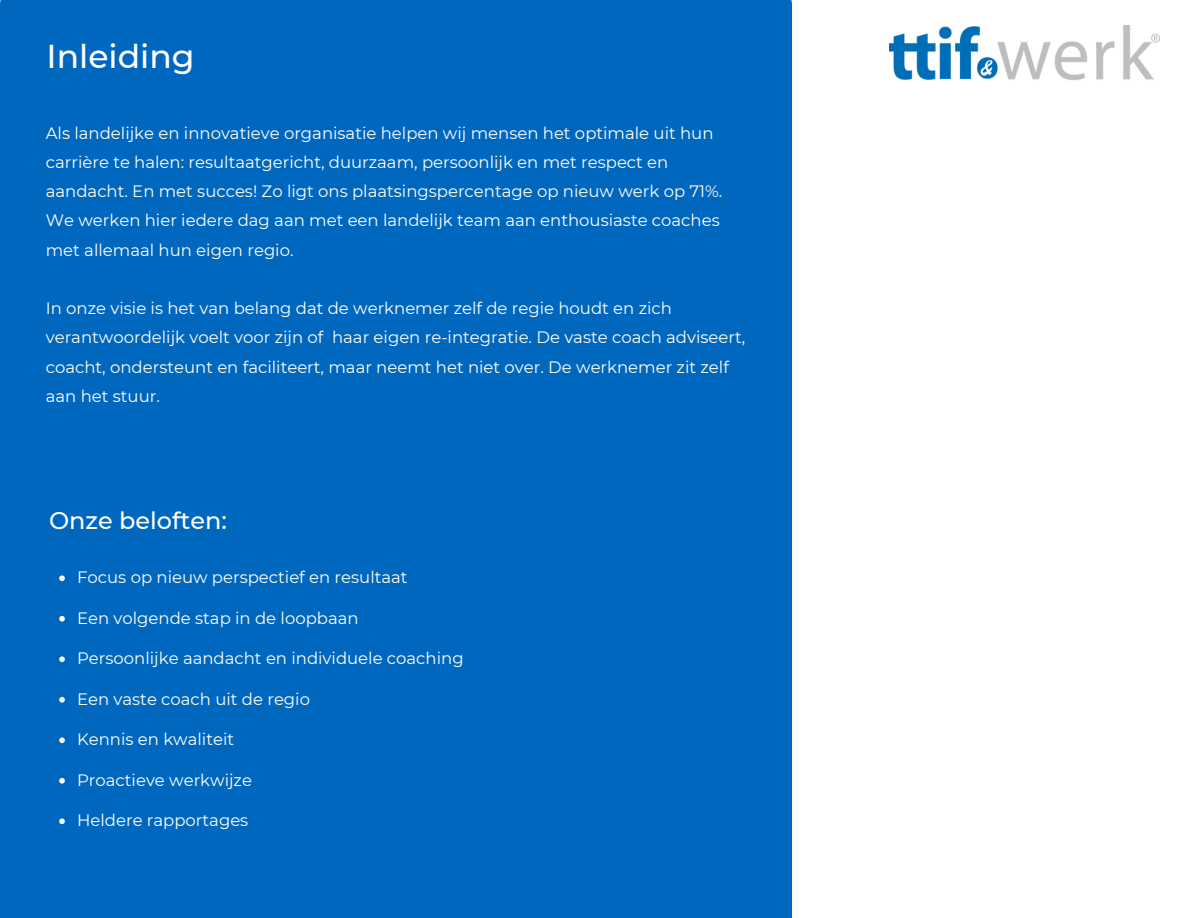
<style>
.page{position:relative;width:1188px;height:918px;background:#fff}
.page>*{position:absolute;margin:0;border:0;box-sizing:border-box;transform-origin:0 0}
.t1{font:500 33px "Montserrat";color:#fff}
.t2{font:500 24px "Montserrat";color:#fff}
.t3{font:16.5px/29.2px "Montserrat";color:#fff}
</style>
<div class="page">
<div style="left:0;top:0;width:792px;height:918px;background:#0067bf"></div>
<img style="left:890px;top:26px;width:270px;height:55px">
<svg style="left:59px;top:575px;width:6px;height:6px"></svg>
<svg style="left:59px;top:616px;width:6px;height:6px"></svg>
<svg style="left:59px;top:656px;width:6px;height:6px"></svg>
<svg style="left:59px;top:697px;width:6px;height:6px"></svg>
<svg style="left:59px;top:737px;width:6px;height:6px"></svg>
<svg style="left:59px;top:778px;width:6px;height:6px"></svg>
<svg style="left:59px;top:818px;width:6px;height:6px"></svg>
<h1 class="t1" style="left:46px;top:36px;width:150px">Inleiding</h1>
<p class="t3" style="left:46px;top:118px;width:678px">Als landelijke en innovatieve organisatie helpen wij mensen het optimale uit hun carrière te halen: resultaatgericht, duurzaam, persoonlijk en met respect en aandacht. En met succes! Zo ligt ons plaatsingspercentage op nieuw werk op 71%.<br>We werken hier iedere dag aan met een landelijk team aan enthousiaste coaches met allemaal hun eigen regio.</p>
<p class="t3" style="left:46px;top:294px;width:701px">In onze visie is het van belang dat de werknemer zelf de regie houdt en zich verantwoordelijk voelt voor zijn of haar eigen re-integratie. De vaste coach adviseert, coacht, ondersteunt en faciliteert, maar neemt het niet over. De werknemer zit zelf aan het stuur.</p>
<h2 class="t2" style="left:49px;top:506px;width:179px">Onze beloften:</h2>
<p class="t3" style="left:77px;top:563px;width:332px">Focus op nieuw perspectief en resultaat</p>
<p class="t3" style="left:77px;top:603px;width:283px">Een volgende stap in de loopbaan</p>
<p class="t3" style="left:77px;top:644px;width:388px">Persoonlijke aandacht en individuele coaching</p>
<p class="t3" style="left:77px;top:684px;width:234px">Een vaste coach uit de regio</p>
<p class="t3" style="left:77px;top:725px;width:159px">Kennis en kwaliteit</p>
<p class="t3" style="left:77px;top:765px;width:176px">Proactieve werkwijze</p>
<p class="t3" style="left:77px;top:806px;width:173px">Heldere rapportages</p>
</div>
